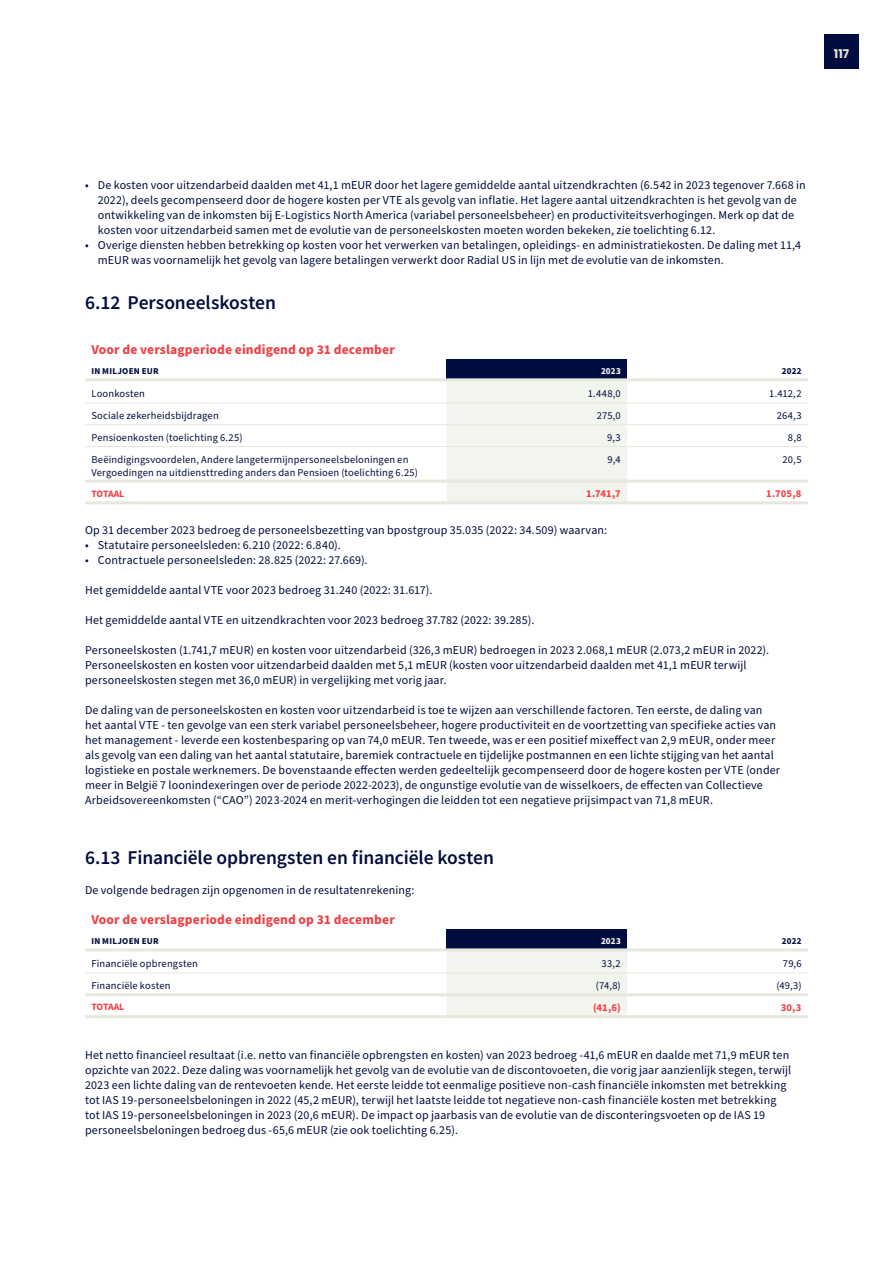
<style>
.page{position:relative;width:893px;height:1263px;background:#fff}
.page>*{position:absolute;margin:0;border:0;box-sizing:border-box;transform-origin:0 0}
.t1{font:600 19.5px "Source Sans Pro";letter-spacing:-.005em;color:#000d3e}
.t2{font:700 13.5px "Source Sans Pro";letter-spacing:.01em;color:#ee4247}
.t3{font:12px/15px "Source Sans Pro";letter-spacing:.01em;color:#000d3e}
.t4{font:700 12px "Poppins";color:#e6e8dd}
.t5{font:10.5px/12.8px "Source Sans Pro";letter-spacing:.015em;color:#000d3e}
.t6{font:700 10.5px "Source Sans Pro";letter-spacing:.015em;color:#ee4247}
.t7{font:700 9.75px "Source Sans Pro";letter-spacing:-.03em;color:#ee4247}
.t8{font:700 9px "Source Sans Pro";letter-spacing:.025em;color:#000d3e}
.t9{font:700 9px "Source Sans Pro";letter-spacing:.02em;color:#fff}
</style>
<div class="page">
<div style="left:824px;top:34px;width:34px;height:34px;background:#000d3e"></div>
<div style="left:446px;top:360px;width:181px;height:20px;background:#000d3e"></div>
<div style="left:446px;top:381px;width:181px;height:120px;background:#f2f4ee"></div>
<hr style="left:85px;top:378px;width:361px;height:3px;background:#e6e8dd">
<hr style="left:85px;top:403px;width:361px;height:1px;background:#e6e8dd">
<hr style="left:446px;top:403px;width:181px;height:1px;background:#e6e8dd">
<hr style="left:85px;top:480px;width:361px;height:3px;background:#e6e8dd">
<hr style="left:446px;top:480px;width:181px;height:3px;background:#e6e8dd">
<hr style="left:627px;top:480px;width:181px;height:3px;background:#e6e8dd">
<hr style="left:627px;top:403px;width:181px;height:1px;background:#e6e8dd">
<hr style="left:627px;top:378px;width:181px;height:3px;background:#e6e8dd">
<hr style="left:85px;top:424px;width:361px;height:1px;background:#e6e8dd">
<hr style="left:446px;top:424px;width:181px;height:1px;background:#e6e8dd">
<hr style="left:627px;top:424px;width:181px;height:1px;background:#e6e8dd">
<hr style="left:446px;top:378px;width:181px;height:3px;background:#e6e8dd">
<hr style="left:85px;top:446px;width:361px;height:1px;background:#e6e8dd">
<hr style="left:446px;top:446px;width:181px;height:1px;background:#e6e8dd">
<hr style="left:627px;top:446px;width:181px;height:1px;background:#e6e8dd">
<hr style="left:85px;top:501px;width:361px;height:3px;background:#e6e8dd">
<hr style="left:446px;top:501px;width:181px;height:3px;background:#e6e8dd">
<hr style="left:627px;top:501px;width:181px;height:3px;background:#e6e8dd">
<div style="left:446px;top:930px;width:181px;height:20px;background:#000d3e"></div>
<div style="left:446px;top:951px;width:181px;height:64px;background:#f2f4ee"></div>
<hr style="left:85px;top:948px;width:361px;height:3px;background:#e6e8dd">
<hr style="left:85px;top:973px;width:361px;height:1px;background:#e6e8dd">
<hr style="left:85px;top:993px;width:361px;height:3px;background:#e6e8dd">
<hr style="left:446px;top:993px;width:181px;height:3px;background:#e6e8dd">
<hr style="left:627px;top:993px;width:181px;height:3px;background:#e6e8dd">
<hr style="left:446px;top:973px;width:181px;height:1px;background:#e6e8dd">
<hr style="left:627px;top:948px;width:181px;height:3px;background:#e6e8dd">
<hr style="left:627px;top:973px;width:181px;height:1px;background:#e6e8dd">
<hr style="left:446px;top:948px;width:181px;height:3px;background:#e6e8dd">
<hr style="left:85px;top:1015px;width:361px;height:3px;background:#e6e8dd">
<hr style="left:446px;top:1015px;width:181px;height:3px;background:#e6e8dd">
<hr style="left:627px;top:1015px;width:181px;height:3px;background:#e6e8dd">
<p class="t4" style="left:834px;top:47px;width:17px">117</p>
<p class="t3" style="left:98px;top:178px;width:709px;text-indent:-13px">• De kosten voor uitzendarbeid daalden met 41,1 mEUR door het lagere gemiddelde aantal uitzendkrachten (6.542 in 2023 tegenover 7.668 in 2022), deels gecompenseerd door de hogere kosten per VTE als gevolg van inflatie. Het lagere aantal uitzendkrachten is het gevolg van de ontwikkeling van de inkomsten bij E-Logistics North America (variabel personeelsbeheer) en productiviteitsverhogingen. Merk op dat de kosten voor uitzendarbeid samen met de evolutie van de personeelskosten moeten worden bekeken, zie toelichting 6.12.</p>
<p class="t3" style="left:98px;top:238px;width:705px;text-indent:-13px">• Overige diensten hebben betrekking op kosten voor het verwerken van betalingen, opleidings- en administratiekosten. De daling met 11,4 mEUR was voornamelijk het gevolg van lagere betalingen verwerkt door Radial US in lijn met de evolutie van de inkomsten.</p>
<h1 class="t1" style="left:85px;top:290px;width:192px">6.12 Personeelskosten</h1>
<p class="t2" style="left:91px;top:340px;width:305px">Voor de verslagperiode eindigend op 31 december</p>
<p class="t8" style="left:91px;top:365px;width:69px">IN MILJOEN EUR</p>
<p class="t9" style="left:601px;top:365px;width:21px">2023</p>
<p class="t8" style="left:782px;top:365px;width:21px">2022</p>
<p class="t5" style="left:91px;top:388px;width:55px">Loonkosten</p>
<p class="t5" style="left:588px;top:388px;width:34px">1.448,0</p>
<p class="t5" style="left:769px;top:388px;width:34px">1.412,2</p>
<p class="t5" style="left:91px;top:410px;width:129px">Sociale zekerheidsbijdragen</p>
<p class="t5" style="left:597px;top:410px;width:25px">275,0</p>
<p class="t5" style="left:777px;top:410px;width:26px">264,3</p>
<p class="t5" style="left:91px;top:431px;width:153px">Pensioenkosten (toelichting 6.25)</p>
<p class="t5" style="left:607px;top:431px;width:15px">9,3</p>
<p class="t5" style="left:788px;top:431px;width:15px">8,8</p>
<p class="t5" style="left:91px;top:453px;width:328px">Beëindigingsvoordelen, Andere langetermijnpersoneelsbeloningen en<br>Vergoedingen na uitdiensttreding anders dan Pensioen (toelichting 6.25)</p>
<p class="t5" style="left:608px;top:453px;width:15px">9,4</p>
<p class="t5" style="left:783px;top:453px;width:20px">20,5</p>
<p class="t7" style="left:91px;top:487px;width:34px">TOTAAL</p>
<p class="t6" style="left:586px;top:487px;width:36px">1.741,7</p>
<p class="t6" style="left:766px;top:487px;width:37px">1.705,8</p>
<p class="t3" style="left:85px;top:523px;width:524px">Op 31 december 2023 bedroeg de personeelsbezetting van bpostgroup 35.035 (2022: 34.509) waarvan:</p>
<p class="t3" style="left:85px;top:538px;width:257px">• Statutaire personeelsleden: 6.210 (2022: 6.840).</p>
<p class="t3" style="left:85px;top:553px;width:284px">• Contractuele personeelsleden: 28.825 (2022: 27.669).</p>
<p class="t3" style="left:85px;top:583px;width:349px">Het gemiddelde aantal VTE voor 2023 bedroeg 31.240 (2022: 31.617).</p>
<p class="t3" style="left:85px;top:613px;width:451px">Het gemiddelde aantal VTE en uitzendkrachten voor 2023 bedroeg 37.782 (2022: 39.285).</p>
<p class="t3" style="left:85px;top:643px;width:686px">Personeelskosten (1.741,7 mEUR) en kosten voor uitzendarbeid (326,3 mEUR) bedroegen in 2023 2.068,1 mEUR (2.073,2 mEUR in 2022).<br>Personeelskosten en kosten voor uitzendarbeid daalden met 5,1 mEUR (kosten voor uitzendarbeid daalden met 41,1 mEUR terwijl personeelskosten stegen met 36,0 mEUR) in vergelijking met vorig jaar.</p>
<p class="t3" style="left:85px;top:703px;width:697px">De daling van de personeelskosten en kosten voor uitzendarbeid is toe te wijzen aan verschillende factoren. Ten eerste, de daling van het aantal VTE - ten gevolge van een sterk variabel personeelsbeheer, hogere productiviteit en de voortzetting van specifieke acties van het management - leverde een kostenbesparing op van 74,0 mEUR. Ten tweede, was er een positief mixeffect van 2,9 mEUR, onder meer als gevolg van een daling van het aantal statutaire, baremiek contractuele en tijdelijke postmannen en een lichte stijging van het aantal logistieke en postale werknemers. De bovenstaande effecten werden gedeeltelijk gecompenseerd door de hogere kosten per VTE (onder meer in België 7 loonindexeringen over de periode 2022-2023), de ongunstige evolutie van de wisselkoers, de effecten van Collectieve Arbeidsovereenkomsten (“CAO”) 2023-2024 en merit-verhogingen die leidden tot een negatieve prijsimpact van 71,8 mEUR.</p>
<h1 class="t1" style="left:85px;top:845px;width:410px">6.13 Financiële opbrengsten en financiële kosten</h1>
<p class="t3" style="left:85px;top:883px;width:331px">De volgende bedragen zijn opgenomen in de resultatenrekening:</p>
<p class="t2" style="left:91px;top:910px;width:305px">Voor de verslagperiode eindigend op 31 december</p>
<p class="t8" style="left:91px;top:935px;width:69px">IN MILJOEN EUR</p>
<p class="t9" style="left:601px;top:935px;width:21px">2023</p>
<p class="t8" style="left:782px;top:935px;width:21px">2022</p>
<p class="t5" style="left:91px;top:958px;width:108px">Financiële opbrengsten</p>
<p class="t5" style="left:602px;top:958px;width:21px">33,2</p>
<p class="t5" style="left:783px;top:958px;width:20px">79,6</p>
<p class="t5" style="left:91px;top:980px;width:81px">Financiële kosten</p>
<p class="t5" style="left:596px;top:980px;width:26px">(74,8)</p>
<p class="t5" style="left:776px;top:980px;width:27px">(49,3)</p>
<p class="t7" style="left:91px;top:1000px;width:34px">TOTAAL</p>
<p class="t6" style="left:593px;top:1000px;width:29px">(41,6)</p>
<p class="t6" style="left:781px;top:1000px;width:22px">30,3</p>
<p class="t3" style="left:85px;top:1048px;width:708px">Het netto financieel resultaat (i.e. netto van financiële opbrengsten en kosten) van 2023 bedroeg -41,6 mEUR en daalde met 71,9 mEUR ten opzichte van 2022. Deze daling was voornamelijk het gevolg van de evolutie van de discontovoeten, die vorig jaar aanzienlijk stegen, terwijl 2023 een lichte daling van de rentevoeten kende. Het eerste leidde tot eenmalige positieve non-cash financiële inkomsten met betrekking tot IAS 19-personeelsbeloningen in 2022 (45,2 mEUR), terwijl het laatste leidde tot negatieve non-cash financiële kosten met betrekking tot IAS 19-personeelsbeloningen in 2023 (20,6 mEUR). De impact op jaarbasis van de evolutie van de disconteringsvoeten op de IAS 19 personeelsbeloningen bedroeg dus -65,6 mEUR (zie ook toelichting 6.25).</p>
</div>
